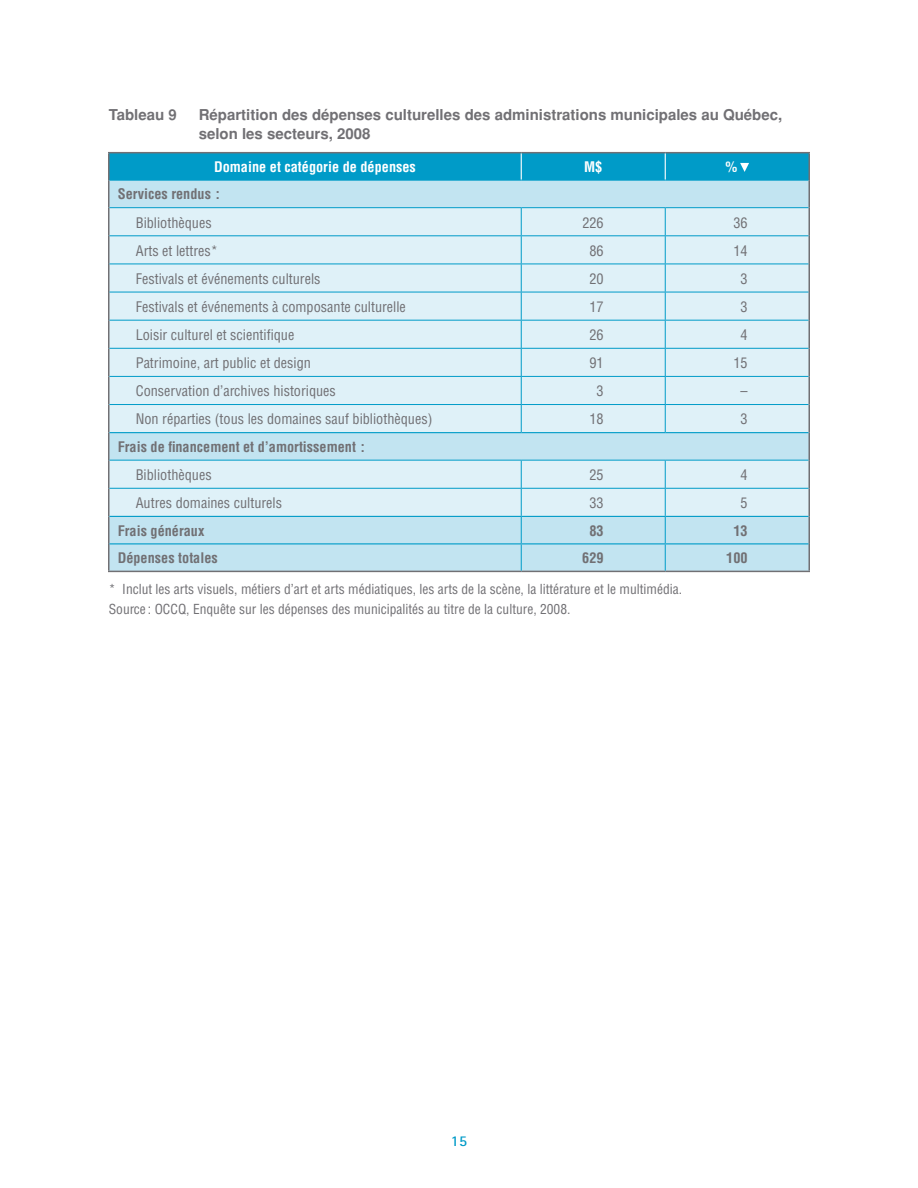
<style>
.page{position:relative;width:918px;height:1188px;background:#fff}
.page>*{position:absolute;margin:0;border:0;box-sizing:border-box;transform-origin:0 0}
.t1{font:700 15px/19.5px "Helvetica";color:#717074}
.t2{font:700 15px "Rotis Sans Serif";color:#009bc8}
.t3{font:condensed 14.25px "Helvetica";color:#717074}
.t4{font:700 condensed 14.25px "Helvetica";color:#717074}
.t5{font:700 condensed 14.25px "Helvetica";color:#fff}
.t6{font:condensed 13.5px/19.5px "Helvetica";color:#717074}
</style>
<div class="page">
<div style="left:110px;top:181px;width:698px;height:390px;background:#c2e4f1"></div>
<svg style="left:110px;top:208px;width:698px;height:308px;background:#daeef6"></svg>
<hr style="left:108px;top:152px;width:413px;height:1px;background:#717074">
<hr style="left:108px;top:153px;width:2px;height:27px;background:#717074">
<hr style="left:521px;top:152px;width:144px;height:1px;background:#717074">
<hr style="left:665px;top:152px;width:145px;height:1px;background:#717074">
<hr style="left:808px;top:153px;width:2px;height:27px;background:#717074">
<hr style="left:108px;top:180px;width:2px;height:28px;background:#717074">
<hr style="left:808px;top:180px;width:2px;height:28px;background:#717074">
<hr style="left:108px;top:208px;width:2px;height:28px;background:#717074">
<hr style="left:808px;top:208px;width:2px;height:28px;background:#717074">
<hr style="left:108px;top:236px;width:2px;height:28px;background:#717074">
<hr style="left:808px;top:236px;width:2px;height:28px;background:#717074">
<hr style="left:108px;top:264px;width:2px;height:28px;background:#717074">
<hr style="left:808px;top:264px;width:2px;height:28px;background:#717074">
<hr style="left:108px;top:292px;width:2px;height:28px;background:#717074">
<hr style="left:808px;top:292px;width:2px;height:28px;background:#717074">
<hr style="left:108px;top:320px;width:2px;height:28px;background:#717074">
<hr style="left:808px;top:320px;width:2px;height:28px;background:#717074">
<hr style="left:108px;top:348px;width:2px;height:28px;background:#717074">
<hr style="left:808px;top:348px;width:2px;height:28px;background:#717074">
<hr style="left:108px;top:376px;width:2px;height:29px;background:#717074">
<hr style="left:808px;top:376px;width:2px;height:29px;background:#717074">
<hr style="left:108px;top:405px;width:2px;height:28px;background:#717074">
<hr style="left:808px;top:405px;width:2px;height:28px;background:#717074">
<hr style="left:108px;top:433px;width:2px;height:27px;background:#717074">
<hr style="left:808px;top:433px;width:2px;height:27px;background:#717074">
<hr style="left:108px;top:460px;width:2px;height:28px;background:#717074">
<hr style="left:808px;top:460px;width:2px;height:28px;background:#717074">
<hr style="left:108px;top:488px;width:2px;height:28px;background:#717074">
<hr style="left:808px;top:488px;width:2px;height:28px;background:#717074">
<hr style="left:108px;top:516px;width:2px;height:28px;background:#717074">
<hr style="left:808px;top:516px;width:2px;height:28px;background:#717074">
<hr style="left:108px;top:544px;width:2px;height:27px;background:#717074">
<hr style="left:808px;top:544px;width:2px;height:27px;background:#717074">
<hr style="left:108px;top:571px;width:413px;height:1px;background:#717074">
<hr style="left:521px;top:571px;width:144px;height:1px;background:#717074">
<hr style="left:665px;top:571px;width:145px;height:1px;background:#717074">
<hr style="left:110px;top:180px;width:411px;height:1px;background:#009bc8">
<hr style="left:521px;top:180px;width:144px;height:1px;background:#009bc8">
<hr style="left:665px;top:180px;width:143px;height:1px;background:#009bc8">
<hr style="left:110px;top:207px;width:411px;height:1px;background:#009bc8">
<hr style="left:521px;top:207px;width:144px;height:1px;background:#009bc8">
<hr style="left:665px;top:207px;width:143px;height:1px;background:#009bc8">
<hr style="left:110px;top:235px;width:411px;height:1px;background:#009bc8">
<hr style="left:521px;top:235px;width:144px;height:1px;background:#009bc8">
<hr style="left:665px;top:235px;width:143px;height:1px;background:#009bc8">
<hr style="left:110px;top:264px;width:411px;height:1px;background:#009bc8">
<hr style="left:521px;top:264px;width:144px;height:1px;background:#009bc8">
<hr style="left:665px;top:264px;width:143px;height:1px;background:#009bc8">
<hr style="left:110px;top:292px;width:411px;height:1px;background:#009bc8">
<hr style="left:521px;top:292px;width:144px;height:1px;background:#009bc8">
<hr style="left:665px;top:292px;width:143px;height:1px;background:#009bc8">
<hr style="left:110px;top:320px;width:411px;height:1px;background:#009bc8">
<hr style="left:521px;top:320px;width:144px;height:1px;background:#009bc8">
<hr style="left:665px;top:320px;width:143px;height:1px;background:#009bc8">
<hr style="left:110px;top:348px;width:411px;height:1px;background:#009bc8">
<hr style="left:521px;top:348px;width:144px;height:1px;background:#009bc8">
<hr style="left:665px;top:348px;width:143px;height:1px;background:#009bc8">
<hr style="left:110px;top:376px;width:411px;height:1px;background:#009bc8">
<hr style="left:521px;top:376px;width:144px;height:1px;background:#009bc8">
<hr style="left:665px;top:376px;width:143px;height:1px;background:#009bc8">
<hr style="left:110px;top:404px;width:411px;height:1px;background:#009bc8">
<hr style="left:521px;top:404px;width:144px;height:1px;background:#009bc8">
<svg style="left:521px;top:208px;width:1px;height:224px"></svg>
<hr style="left:665px;top:404px;width:143px;height:1px;background:#009bc8">
<svg style="left:665px;top:208px;width:1px;height:224px"></svg>
<hr style="left:110px;top:460px;width:411px;height:1px;background:#009bc8">
<hr style="left:521px;top:460px;width:144px;height:1px;background:#009bc8">
<hr style="left:665px;top:460px;width:143px;height:1px;background:#009bc8">
<hr style="left:110px;top:488px;width:411px;height:1px;background:#009bc8">
<hr style="left:521px;top:488px;width:144px;height:1px;background:#009bc8">
<hr style="left:665px;top:488px;width:143px;height:1px;background:#009bc8">
<svg style="left:521px;top:461px;width:1px;height:110px"></svg>
<svg style="left:665px;top:461px;width:1px;height:110px"></svg>
<hr style="left:110px;top:432px;width:411px;height:1px;background:#009bc8">
<hr style="left:521px;top:432px;width:144px;height:1px;background:#009bc8">
<hr style="left:665px;top:432px;width:143px;height:1px;background:#009bc8">
<hr style="left:110px;top:516px;width:411px;height:1px;background:#009bc8">
<hr style="left:521px;top:516px;width:144px;height:1px;background:#009bc8">
<hr style="left:665px;top:516px;width:143px;height:1px;background:#009bc8">
<hr style="left:110px;top:543px;width:411px;height:1px;background:#009bc8">
<hr style="left:521px;top:543px;width:144px;height:1px;background:#009bc8">
<hr style="left:665px;top:543px;width:143px;height:1px;background:#009bc8">
<div style="left:109px;top:153px;width:700px;height:27px;background:#009bc8"></div>
<p class="t1" style="left:109px;top:105px;width:70px">Tableau 9</p>
<p class="t1" style="left:199px;top:105px;width:585px">Répartition des dépenses culturelles des administrations municipales au Québec, selon les secteurs, 2008</p>
<p class="t5" style="left:214px;top:158px;width:203px">Domaine et catégorie de dépenses</p>
<p class="t5" style="left:584px;top:158px;width:20px">M$</p>
<p class="t5" style="left:725px;top:158px;width:13px">%</p>
<p class="t4" style="left:118px;top:186px;width:103px">Services rendus :</p>
<p class="t3" style="left:136px;top:213px;width:77px">Bibliothèques</p>
<p class="t3" style="left:582px;top:213px;width:23px">226</p>
<p class="t3" style="left:733px;top:213px;width:16px">36</p>
<p class="t3" style="left:136px;top:242px;width:84px">Arts et lettres*</p>
<p class="t3" style="left:589px;top:242px;width:16px">86</p>
<p class="t3" style="left:733px;top:242px;width:16px">14</p>
<p class="t3" style="left:136px;top:270px;width:186px">Festivals et événements culturels</p>
<p class="t3" style="left:589px;top:270px;width:16px">20</p>
<p class="t3" style="left:741px;top:270px;width:9px">3</p>
<p class="t3" style="left:136px;top:298px;width:272px">Festivals et événements à composante culturelle</p>
<p class="t3" style="left:589px;top:298px;width:16px">17</p>
<p class="t3" style="left:741px;top:298px;width:9px">3</p>
<p class="t3" style="left:136px;top:326px;width:160px">Loisir culturel et scientifique</p>
<p class="t3" style="left:589px;top:326px;width:16px">26</p>
<p class="t3" style="left:741px;top:326px;width:9px">4</p>
<p class="t3" style="left:136px;top:354px;width:177px">Patrimoine, art public et design</p>
<p class="t3" style="left:589px;top:354px;width:16px">91</p>
<p class="t3" style="left:733px;top:354px;width:16px">15</p>
<p class="t3" style="left:136px;top:382px;width:202px">Conservation d’archives historiques</p>
<p class="t3" style="left:597px;top:382px;width:9px">3</p>
<p class="t3" style="left:741px;top:382px;width:9px">–</p>
<p class="t3" style="left:136px;top:410px;width:298px">Non réparties (tous les domaines sauf bibliothèques)</p>
<p class="t3" style="left:589px;top:410px;width:16px">18</p>
<p class="t3" style="left:741px;top:410px;width:9px">3</p>
<p class="t4" style="left:118px;top:438px;width:248px">Frais de financement et d’amortissement :</p>
<p class="t3" style="left:136px;top:466px;width:77px">Bibliothèques</p>
<p class="t3" style="left:589px;top:466px;width:16px">25</p>
<p class="t3" style="left:741px;top:466px;width:9px">4</p>
<p class="t3" style="left:136px;top:494px;width:148px">Autres domaines culturels</p>
<p class="t3" style="left:589px;top:494px;width:16px">33</p>
<p class="t3" style="left:741px;top:494px;width:9px">5</p>
<p class="t4" style="left:118px;top:522px;width:88px">Frais généraux</p>
<p class="t4" style="left:589px;top:522px;width:16px">83</p>
<p class="t4" style="left:733px;top:522px;width:16px">13</p>
<p class="t4" style="left:118px;top:549px;width:102px">Dépenses totales</p>
<p class="t4" style="left:582px;top:549px;width:23px">629</p>
<p class="t4" style="left:726px;top:549px;width:23px">100</p>
<p class="t6" style="left:109px;top:579px;width:575px">* Inclut les arts visuels, métiers d’art et arts médiatiques, les arts de la scène, la littérature et le multimédia.<br>Source : OCCQ, Enquête sur les dépenses des municipalités au titre de la culture, 2008.</p>
<p class="t2" style="left:451px;top:1131px;width:18px">15</p>
</div>
